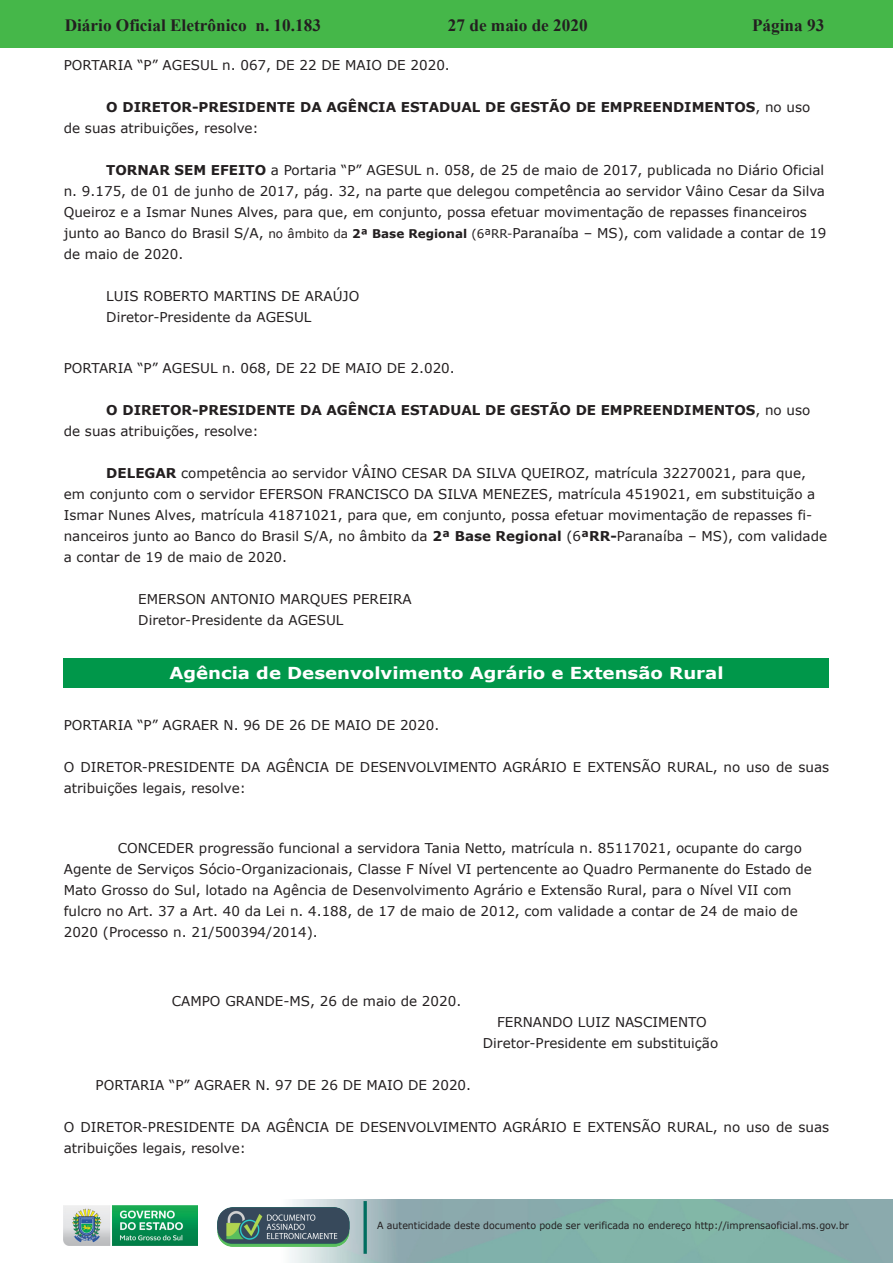
<style>
.page{position:relative;width:893px;height:1263px;background:#fff}
.page>*{position:absolute;margin:0;border:0;box-sizing:border-box;transform-origin:0 0}
.t1{font:700 17.25px "Times New Roman";color:#231f20}
.Atos_Pessoal_Executi{font:700 16.5px "Verdana";color:#fff;scale:1.1 1}
.Título_1{font:13.5px/21px "Verdana";color:#231f20}
.Body_Text{font:13.5px/21px "Verdana";color:#231f20}
.Body_Text-2{font:700 13.5px/21px "Verdana";color:#231f20}
.Recuo_de_corpo_de_te{font:13.5px "Verdana";color:#231f20}
.t2{font:9.9px "Verdana";color:#231f20;scale:.95 1}
.s1{font-weight:400}
.s2{font-weight:700}
.s3{font-size:12px}
.s4{font-weight:700;font-size:12px}
</style>
<div class="page">
<div style="left:0;top:0;width:893px;height:48px;background:#45b749"></div>
<img style="left:63px;top:1199px;width:830px;height:64px">
<img style="left:364px;top:1202px;width:2px;height:51px">
<img style="left:218px;top:1207px;width:132px;height:39px">
<img style="left:64px;top:1205px;width:134px;height:41px">
<div style="left:64px;top:658px;width:765px;height:30px;background:#00974a"></div>
<p class="t1" style="left:65px;top:13px;width:258px">Diário Oficial Eletrônico n. 10.183</p>
<p class="t1" style="left:448px;top:13px;width:141px">27 de maio de 2020</p>
<p class="t1" style="left:752px;top:13px;width:74px">Página 93</p>
<p class="Título_1" style="left:64px;top:54px;width:388px">PORTARIA “P” AGESUL n. 067, DE 22 DE MAIO DE 2020.</p>
<p class="Body_Text-2" style="left:64px;top:96px;width:748px;text-indent:43px">O DIRETOR-PRESIDENTE DA AGÊNCIA ESTADUAL DE GESTÃO DE EMPREENDIMENTOS<span class="s1">, no uso de suas atribuições, resolve:</span></p>
<p class="Body_Text" style="left:64px;top:159px;width:764px;text-indent:43px"><span class="s2">TORNAR SEM EFEITO</span> a Portaria “P” AGESUL n. 058, de 25 de maio de 2017, publicada no Diário Oficial n. 9.175, de 01 de junho de 2017, pág. 32, na parte que delegou competência ao servidor Vâino Cesar da Silva Queiroz e a Ismar Nunes Alves, para que, em conjunto, possa efetuar movimentação de repasses financeiros junto ao Banco do Brasil S/A, <span class="s3">no âmbito da</span> <span class="s4">2ª Base Regional</span> <span class="s3">(6ªRR-</span>Paranaíba – MS), com validade a contar de 19 de maio de 2020.</p>
<p class="Título_1" style="left:106px;top:285px;width:255px">LUIS ROBERTO MARTINS DE ARAÚJO</p>
<p class="Título_1" style="left:106px;top:306px;width:207px">Diretor-Presidente da AGESUL</p>
<p class="Título_1" style="left:64px;top:357px;width:392px">PORTARIA “P” AGESUL n. 068, DE 22 DE MAIO DE 2.020.</p>
<p class="Body_Text-2" style="left:64px;top:399px;width:748px;text-indent:43px">O DIRETOR-PRESIDENTE DA AGÊNCIA ESTADUAL DE GESTÃO DE EMPREENDIMENTOS<span class="s1">, no uso de suas atribuições, resolve:</span></p>
<p class="Body_Text" style="left:64px;top:462px;width:765px;text-indent:43px"><span class="s2">DELEGAR</span> competência ao servidor VÂINO CESAR DA SILVA QUEIROZ, matrícula 32270021, para que, em conjunto com o servidor EFERSON FRANCISCO DA SILVA MENEZES, matrícula 4519021, em substituição a Ismar Nunes Alves, matrícula 41871021, para que, em conjunto, possa efetuar movimentação de repasses fi&shy;nanceiros junto ao Banco do Brasil S/A, no âmbito da <span class="s2">2ª Base Regional</span> (6<span class="s2">ªRR-</span>Paranaíba – MS), com validade a contar de 19 de maio de 2020.</p>
<p class="Título_1" style="left:138px;top:588px;width:275px">EMERSON ANTONIO MARQUES PEREIRA</p>
<p class="Título_1" style="left:138px;top:609px;width:207px">Diretor-Presidente da AGESUL</p>
<p class="Atos_Pessoal_Executi" style="left:169px;top:662px;width:505px">Agência de Desenvolvimento Agrário e Extensão Rural</p>
<p class="Título_1" style="left:64px;top:714px;width:377px">PORTARIA “P” AGRAER N. 96 DE 26 DE MAIO DE 2020.</p>
<p class="Título_1" style="left:64px;top:756px;width:767px">O DIRETOR-PRESIDENTE DA AGÊNCIA DE DESENVOLVIMENTO AGRÁRIO E EXTENSÃO RURAL, no uso de suas atribuições legais, resolve:</p>
<p class="Título_1" style="left:64px;top:837px;width:750px;text-indent:54px">CONCEDER progressão funcional a servidora Tania Netto, matrícula n. 85117021, ocupante do cargo Agente de Serviços Sócio-Organizacionais, Classe F Nível VI pertencente ao Quadro Permanente do Estado de Mato Grosso do Sul, lotado na Agência de Desenvolvimento Agrário e Extensão Rural, para o Nível VII com fulcro no Art. 37 a Art. 40 da Lei n. 4.188, de 17 de maio de 2012, com validade a contar de 24 de maio de 2020 (Processo n. 21/500394/2014).</p>
<p class="Recuo_de_corpo_de_te" style="left:172px;top:992px;width:291px">CAMPO GRANDE-MS, 26 de maio de 2020.</p>
<p class="Recuo_de_corpo_de_te" style="left:497px;top:1013px;width:211px">FERNANDO LUIZ NASCIMENTO</p>
<p class="Recuo_de_corpo_de_te" style="left:483px;top:1034px;width:237px">Diretor-Presidente em substituição</p>
<p class="Recuo_de_corpo_de_te" style="left:96px;top:1076px;width:377px">PORTARIA “P” AGRAER N. 97 DE 26 DE MAIO DE 2020.</p>
<p class="Título_1" style="left:64px;top:1116px;width:767px">O DIRETOR-PRESIDENTE DA AGÊNCIA DE DESENVOLVIMENTO AGRÁRIO E EXTENSÃO RURAL, no uso de suas atribuições legais, resolve:</p>
<p class="t2" style="left:377px;top:1219px;width:498px">A autenticidade deste documento pode ser verificada no endereço http://imprensaoficial.ms.gov.br</p>
</div>
